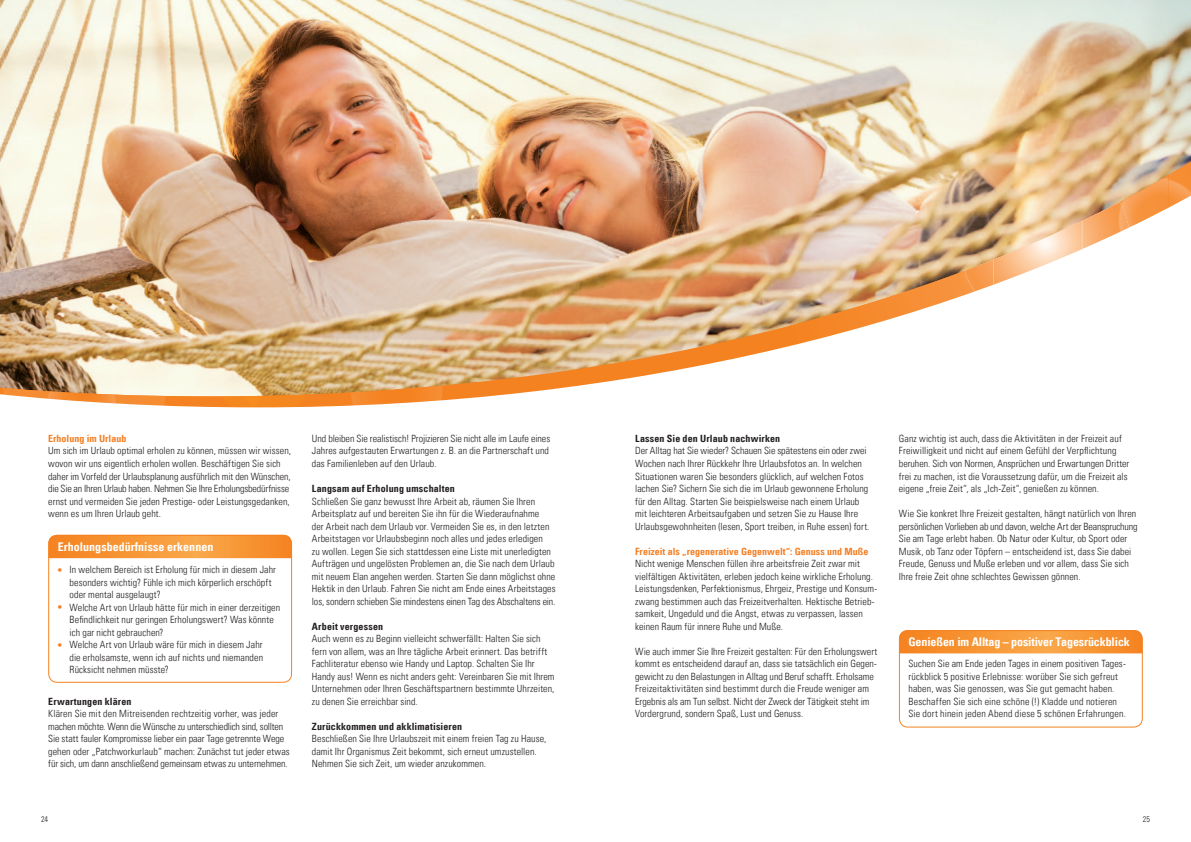
<style>
.page{position:relative;width:1191px;height:842px;background:#fff}
.page>*{position:absolute;margin:0;border:0;box-sizing:border-box;transform-origin:0 0}
.t1{font:12px "Univers Com 67 Bold Cond";letter-spacing:-.01em;color:#fff}
.t2{font:10px/12.5px "Univers Com 47 Light Cond";letter-spacing:.005em;color:#231f20}
.t3{font:10px "Univers Com 67 Bold Cond";letter-spacing:.015em;color:#231f20}
.t4{font:10px "Univers Com 67 Bold Cond";letter-spacing:.005em;color:#f48026}
.t5{font:8px "Univers Com 47 Light Cond";color:#231f20}
</style>
<div class="page">
<img style="left:0;top:0;width:1191px;height:162px">
<img style="left:0;top:162px;width:1168px;height:29px">
<img style="left:1168px;top:162px;width:23px;height:29px">
<img style="left:1110px;top:175px;width:58px;height:16px">
<img style="left:0;top:191px;width:1191px;height:217px">
<svg style="left:48px;top:535px;width:244px;height:23px;background:#f79535"></svg>
<div style="left:48px;top:535px;width:244px;height:148px;border:1px solid #f58220;border-radius:9px"></div>
<svg style="left:899px;top:630px;width:243px;height:23px;background:#f79535"></svg>
<div style="left:899px;top:630px;width:243px;height:97px;border:1px solid #f58220;border-radius:9px"></div>
<p class="t4" style="left:48px;top:432px;width:80px">Erholung im Urlaub</p>
<p class="t2" style="left:48px;top:445px;width:244px">Um sich im Urlaub optimal erholen zu können, müssen wir wissen, wovon wir uns eigentlich erholen wollen. Beschäftigen Sie sich daher im Vorfeld der Urlaubsplanung ausführlich mit den Wünschen, die Sie an Ihren Urlaub haben. Nehmen Sie Ihre Erholungsbedürfnisse ernst und vermeiden Sie jeden Prestige- oder Leistungsgedanken, wenn es um Ihren Urlaub geht.</p>
<p class="t1" style="left:58px;top:539px;width:157px">Erholungsbedürfnisse erkennen</p>
<p class="t2" style="left:70px;top:563px;width:212px">In welchem Bereich ist Erholung für mich in diesem Jahr besonders wichtig? Fühle ich mich körperlich erschöpft oder mental ausgelaugt?<br>Welche Art von Urlaub hätte für mich in einer derzeitigen Befindlichkeit nur geringen Erholungswert? Was könnte ich gar nicht gebrauchen?<br>Welche Art von Urlaub wäre für mich in diesem Jahr<br>die erholsamste, wenn ich auf nichts und niemanden Rücksicht nehmen müsste?</p>
<p class="t3" style="left:48px;top:695px;width:85px">Erwartungen klären</p>
<p class="t2" style="left:48px;top:707px;width:243px">Klären Sie mit den Mitreisenden rechtzeitig vorher, was jeder machen möchte. Wenn die Wünsche zu unterschiedlich sind, sollten Sie statt fauler Kompromisse lieber ein paar Tage getrennte Wege gehen oder „Patchworkurlaub“ machen: Zunächst tut jeder etwas für sich, um dann anschließend gemeinsam etwas zu unternehmen.</p>
<p class="t2" style="left:312px;top:432px;width:240px;text-align:justify">Und bleiben Sie realistisch! Projizieren Sie nicht alle im Laufe eines Jahres aufgestauten Erwartungen z. B. an die Partnerschaft und das Familienleben auf den Urlaub.</p>
<p class="t3" style="left:312px;top:482px;width:145px">Langsam auf Erholung umschalten</p>
<p class="t2" style="left:312px;top:495px;width:245px">Schließen Sie ganz bewusst Ihre Arbeit ab, räumen Sie Ihren Arbeitsplatz auf und bereiten Sie ihn für die Wiederaufnahme<br>der Arbeit nach dem Urlaub vor. Vermeiden Sie es, in den letzten Arbeitstagen vor Urlaubsbeginn noch alles und jedes erledigen<br>zu wollen. Legen Sie sich stattdessen eine Liste mit unerledigten Aufträgen und ungelösten Problemen an, die Sie nach dem Urlaub mit neuem Elan angehen werden. Starten Sie dann möglichst ohne Hektik in den Urlaub. Fahren Sie nicht am Ende eines Arbeitstages los, sondern schieben Sie mindestens einen Tag des Abschaltens ein.</p>
<p class="t3" style="left:312px;top:620px;width:73px">Arbeit vergessen</p>
<p class="t2" style="left:312px;top:632px;width:244px">Auch wenn es zu Beginn vielleicht schwerfällt: Halten Sie sich fern von allem, was an Ihre tägliche Arbeit erinnert. Das betrifft Fachliteratur ebenso wie Handy und Laptop. Schalten Sie Ihr Handy aus! Wenn es nicht anders geht: Vereinbaren Sie mit Ihrem Unternehmen oder Ihren Geschäftspartnern bestimmte Uhrzeiten, zu denen Sie erreichbar sind.</p>
<p class="t3" style="left:312px;top:720px;width:152px">Zurückkommen und akklimatisieren</p>
<p class="t2" style="left:312px;top:732px;width:236px">Beschließen Sie Ihre Urlaubszeit mit einem freien Tag zu Hause, damit Ihr Organismus Zeit bekommt, sich erneut umzustellen.<br>Nehmen Sie sich Zeit, um wieder anzukommen.</p>
<p class="t3" style="left:635px;top:432px;width:146px">Lassen Sie den Urlaub nachwirken</p>
<p class="t2" style="left:635px;top:445px;width:235px">Der Alltag hat Sie wieder? Schauen Sie spätestens ein oder zwei Wochen nach Ihrer Rückkehr Ihre Urlaubsfotos an. In welchen Situationen waren Sie besonders glücklich, auf welchen Fotos lachen Sie? Sichern Sie sich die im Urlaub gewonnene Erholung für den Alltag. Starten Sie beispielsweise nach einem Urlaub mit leichteren Arbeitsaufgaben und setzen Sie zu Hause Ihre Urlaubsgewohnheiten (lesen, Sport treiben, in Ruhe essen) fort.</p>
<p class="t4" style="left:635px;top:545px;width:235px">Freizeit als „regenerative Gegenwelt“: Genuss und Muße</p>
<p class="t2" style="left:635px;top:557px;width:243px">Nicht wenige Menschen füllen ihre arbeitsfreie Zeit zwar mit vielfältigen Aktivitäten, erleben jedoch keine wirkliche Erholung.<br>Leistungsdenken, Perfektionismus, Ehrgeiz, Prestige und Konsum&shy;zwang bestimmen auch das Freizeitverhalten. Hektische Betrieb&shy;samkeit, Ungeduld und die Angst, etwas zu verpassen, lassen keinen Raum für innere Ruhe und Muße.</p>
<p class="t2" style="left:635px;top:645px;width:244px">Wie auch immer Sie Ihre Freizeit gestalten: Für den Erholungswert kommt es entscheidend darauf an, dass sie tatsächlich ein Gegen&shy;gewicht zu den Belastungen in Alltag und Beruf schafft. Erholsame Freizeitaktivitäten sind bestimmt durch die Freude weniger am Ergebnis als am Tun selbst. Nicht der Zweck der Tätigkeit steht im Vordergrund, sondern Spaß, Lust und Genuss.</p>
<p class="t2" style="left:899px;top:432px;width:232px">Ganz wichtig ist auch, dass die Aktivitäten in der Freizeit auf Freiwilligkeit und nicht auf einem Gefühl der Verpflichtung beruhen. Sich von Normen, Ansprüchen und Erwartungen Dritter frei zu machen, ist die Voraussetzung dafür, um die Freizeit als eigene „freie Zeit“, als „Ich-Zeit“, genießen zu können.</p>
<p class="t2" style="left:899px;top:507px;width:240px">Wie Sie konkret Ihre Freizeit gestalten, hängt natürlich von Ihren persönlichen Vorlieben ab und davon, welche Art der Beanspruchung Sie am Tage erlebt haben. Ob Natur oder Kultur, ob Sport oder Musik, ob Tanz oder Töpfern – entscheidend ist, dass Sie dabei Freude, Genuss und Muße erleben und vor allem, dass Sie sich Ihre freie Zeit ohne schlechtes Gewissen gönnen.</p>
<p class="t1" style="left:908px;top:634px;width:223px">Genießen im Alltag – positiver Tagesrückblick</p>
<p class="t2" style="left:908px;top:657px;width:219px">Suchen Sie am Ende jeden Tages in einem positiven Tages&shy;rückblick 5 positive Erlebnisse: worüber Sie sich gefreut haben, was Sie genossen, was Sie gut gemacht haben.<br>Beschaffen Sie sich eine schöne (!) Kladde und notieren Sie dort hinein jeden Abend diese 5 schönen Erfahrungen.</p>
<p class="t5" style="left:41px;top:815px;width:9px">24</p>
<p class="t5" style="left:1142px;top:815px;width:9px">25</p>
</div>
